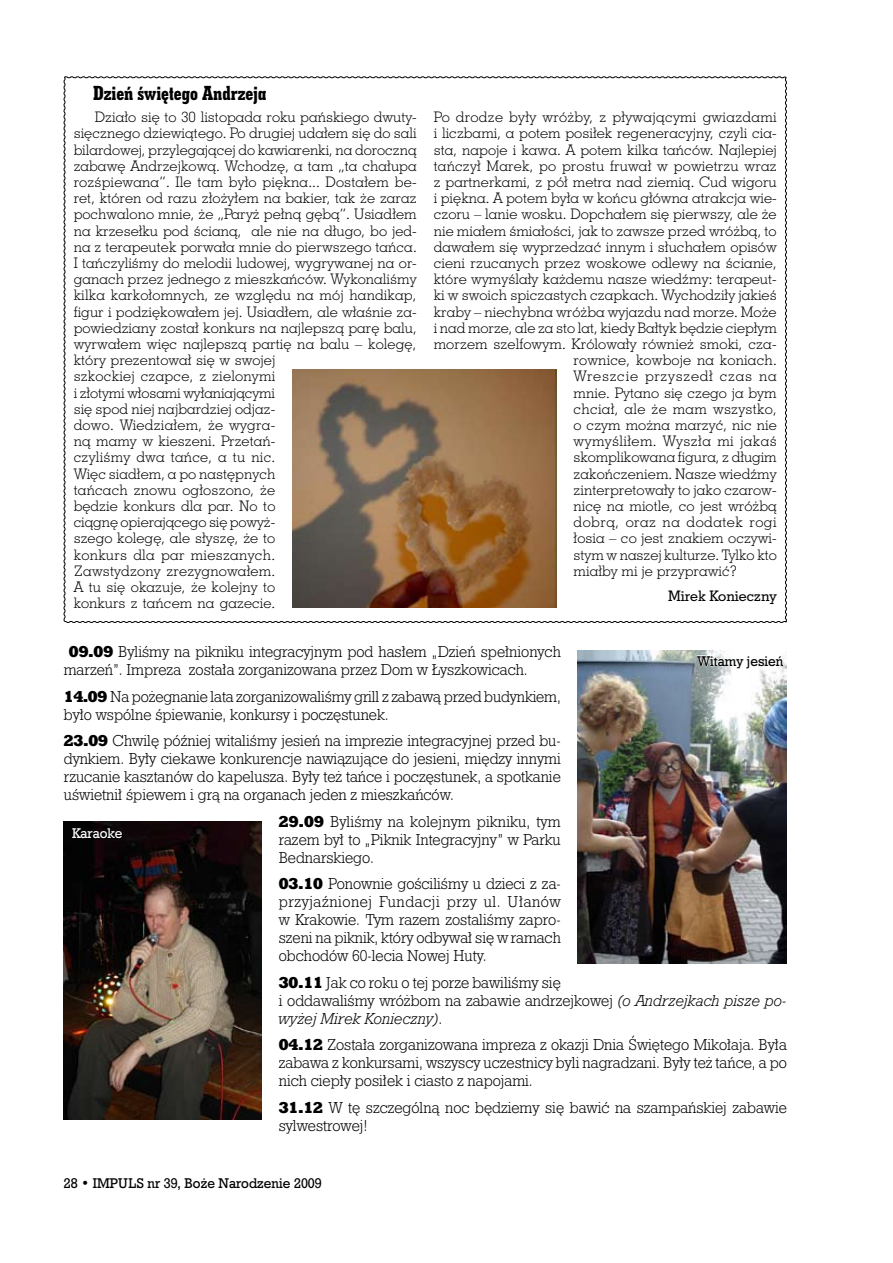
<style>
.page{position:relative;width:893px;height:1263px;background:#fff}
.page>*{position:absolute;margin:0;border:0;box-sizing:border-box;transform-origin:0 0}
.t1{font:18px "Geo Slab 703 X Bd Cn PL";color:#000}
.t2{font:13.5px/16.2px "Geo Slab 703 Lt PL";color:#000}
.t3{font:13.5px/18px "Geo Slb 712 Lt PL";color:#000}
.t4{font:13.5px "Geo Slab 703 Lt PL";letter-spacing:.02em;color:#000}
.t5{font:13.5px "Geo Slab 703 Lt PL";letter-spacing:.025em;color:#000}
.t6{font:13.5px "Geo Slab 703 Lt PL";letter-spacing:.05em;color:#000}
.t7{font:13.5px "Geo Slab 703 Lt PL";letter-spacing:.03em;color:#000}
.t8{font:13.5px "Geo Slab 703 Md PL";color:#000}
.t9{font:12px "Geo Slb 712 Md PL";color:#000}
.t10{font:12px "Geo Slb 712 Md PL";color:#fff}
.s1{font-family:"Geo Slb 712 X Bd PL"}
.s2{font-style:italic}
</style>
<div class="page">
<svg style="left:63px;top:76px;width:724px;height:547px"></svg>
<img style="left:292px;top:370px;width:265px;height:237px">
<img style="left:578px;top:651px;width:209px;height:312px">
<img style="left:64px;top:822px;width:198px;height:298px">
<svg style="left:697px;top:655px;width:87px;height:14px"></svg>
<svg style="left:72px;top:828px;width:51px;height:11px"></svg>
<h1 class="t1" style="left:93px;top:79px;width:175px">Dzień świętego Andrzeja</h1>
<p class="t2" style="left:74px;top:109px;width:345px;text-indent:21px">Działo się to 30 listopada roku pańskiego dwuty&shy;sięcznego dziewiątego. Po drugiej udałem się do sali bilardowej, przylegającej do kawiarenki, na doroczną zabawę Andrzejkową. Wchodzę, a tam „ta chałupa rozśpiewana”. Ile tam było piękna... Dostałem be&shy;ret, któren od razu złożyłem na bakier, tak że zaraz pochwalono mnie, że „Paryż pełną gębą”. Usiadłem na krzesełku pod ścianą, ale nie na długo, bo jed&shy;na z terapeutek porwała mnie do pierwszego tańca.<br>I tańczyliśmy do melodii ludowej, wygrywanej na or&shy;ganach przez jednego z mieszkańców. Wykonaliśmy kilka karkołomnych, ze względu na mój handikap, figur i podziękowałem jej. Usiadłem, ale właśnie za&shy;powiedziany został konkurs na najlepszą parę balu, wyrwałem więc najlepszą partię na balu – kolegę, który prezentował się w swojej<br>szkockiej czapce, z zielonymi<br>i złotymi włosami wyłaniającymi<br>się spod niej najbardziej odjaz-<br>dowo. Wiedziałem, że wygra-<br>ną mamy w kieszeni. Przetań-<br>czyliśmy dwa tańce, a tu nic.<br>Więc siadłem, a po następnych<br>tańcach znowu ogłoszono, że<br>będzie konkurs dla par. No to<br>ciągnę opierającego się powyż-<br>szego kolegę, ale słyszę, że to<br>konkurs dla par mieszanych.<br>Zawstydzony zrezygnowałem.<br>A tu się okazuje, że kolejny to<br>konkurs z tańcem na gazecie.</p>
<p class="t4" style="left:434px;top:108px;width:345px">Po drodze były wróżby, z pływającymi gwiazdami</p>
<p class="t2" style="left:434px;top:125px;width:345px">i liczbami, a potem posiłek regeneracyjny, czyli cia-</p>
<p class="t2" style="left:434px;top:141px;width:345px">sta, napoje i kawa. A potem kilka tańców. Najlepiej</p>
<p class="t2" style="left:434px;top:157px;width:344px">tańczył Marek, po prostu fruwał w powietrzu wraz</p>
<p class="t2" style="left:434px;top:174px;width:345px">z partnerkami, z pół metra nad ziemią. Cud wigoru</p>
<p class="t2" style="left:434px;top:190px;width:344px">i piękna. A potem była w końcu główna atrakcja wie-</p>
<p class="t2" style="left:434px;top:206px;width:344px">czoru – lanie wosku. Dopchałem się pierwszy, ale że</p>
<p class="t2" style="left:434px;top:222px;width:344px">nie miałem śmiałości, jak to zawsze przed wróżbą, to</p>
<p class="t2" style="left:434px;top:238px;width:345px">dawałem się wyprzedzać innym i słuchałem opisów</p>
<p class="t2" style="left:434px;top:255px;width:345px">cieni rzucanych przez woskowe odlewy na ścianie,</p>
<p class="t2" style="left:434px;top:271px;width:344px">które wymyślały każdemu nasze wiedźmy: terapeut-</p>
<p class="t2" style="left:434px;top:287px;width:344px">ki w swoich spiczastych czapkach. Wychodziły jakieś</p>
<p class="t2" style="left:434px;top:303px;width:344px">kraby – niechybna wróżba wyjazdu nad morze. Może</p>
<p class="t2" style="left:434px;top:319px;width:345px">i nad morze, ale za sto lat, kiedy Bałtyk będzie ciepłym</p>
<p class="t2" style="left:434px;top:336px;width:345px">morzem szelfowym. Królowały również smoki, cza-</p>
<p class="t2" style="left:574px;top:352px;width:205px">rownice, kowboje na koniach.</p>
<p class="t6" style="left:574px;top:367px;width:205px">Wreszcie przyszedł czas na</p>
<p class="t2" style="left:574px;top:384px;width:205px">mnie. Pytano się czego ja bym</p>
<p class="t2" style="left:574px;top:400px;width:205px">chciał, ale że mam wszystko,</p>
<p class="t2" style="left:574px;top:417px;width:205px">o czym można marzyć, nic nie</p>
<p class="t5" style="left:574px;top:432px;width:205px">wymyśliłem. Wyszła mi jakaś</p>
<p class="t2" style="left:574px;top:449px;width:205px">skomplikowana figura, z długim</p>
<p class="t2" style="left:574px;top:465px;width:205px">zakończeniem. Nasze wiedźmy</p>
<p class="t2" style="left:574px;top:481px;width:205px">zinterpretowały to jako czarow-</p>
<p class="t2" style="left:574px;top:498px;width:205px">nicę na miotle, co jest wróżbą</p>
<p class="t7" style="left:574px;top:513px;width:205px">dobrą, oraz na dodatek rogi</p>
<p class="t2" style="left:574px;top:530px;width:205px">łosia – co jest znakiem oczywi-</p>
<p class="t2" style="left:574px;top:546px;width:205px">stym w naszej kulturze. Tylko kto</p>
<p class="t2" style="left:574px;top:562px;width:165px">miałby mi je przyprawić?</p>
<p class="t8" style="left:668px;top:586px;width:110px">Mirek Konieczny</p>
<p class="t3" style="left:64px;top:642px;width:499px;text-indent:5px"><span class="s1">09.09</span> Byliśmy na pikniku integracyjnym pod hasłem „Dzień spełnionych marzeń”. Impreza została zorganizowana przez Dom w Łyszkowicach.</p>
<p class="t3" style="left:64px;top:687px;width:499px"><span class="s1">14.09</span> Na pożegnanie lata zorganizowaliśmy grill z zabawą przed budynkiem, było wspólne śpiewanie, konkursy i poczęstunek.</p>
<p class="t3" style="left:64px;top:731px;width:499px;text-align:justify"><span class="s1">23.09</span> Chwilę później witaliśmy jesień na imprezie integracyjnej przed bu&shy;dynkiem. Były ciekawe konkurencje nawiązujące do jesieni, między innymi rzucanie kasztanów do kapelusza. Były też tańce i poczęstunek, a spotkanie uświetnił śpiewem i grą na organach jeden z mieszkańców.</p>
<p class="t3" style="left:279px;top:812px;width:284px;text-align:justify"><span class="s1">29.09</span> Byliśmy na kolejnym pikniku, tym razem był to „Piknik Integracyjny” w Parku Bednarskiego.</p>
<p class="t3" style="left:279px;top:874px;width:284px;text-align:justify"><span class="s1">03.10</span> Ponownie gościliśmy u dzieci z za&shy;przyjaźnionej Fundacji przy ul. Ułanów w Krakowie. Tym razem zostaliśmy zapro&shy;szeni na piknik, który odbywał się w ramach obchodów 60-lecia Nowej Huty.</p>
<p class="t3" style="left:279px;top:973px;width:510px"><span class="s1">30.11</span> Jak co roku o tej porze bawiliśmy się<br>i oddawaliśmy wróżbom na zabawie andrzejkowej <span class="s2">(o Andrzejkach pisze po&shy;wyżej Mirek Konieczny)</span>.</p>
<p class="t3" style="left:279px;top:1035px;width:510px;text-align:justify"><span class="s1">04.12</span> Została zorganizowana impreza z okazji Dnia Świętego Mikołaja. Była zabawa z konkursami, wszyscy uczestnicy byli nagradzani. Były też tańce, a po nich ciepły posiłek i ciasto z napojami.</p>
<p class="t3" style="left:279px;top:1098px;width:510px"><span class="s1">31.12</span> W tę szczególną noc będziemy się bawić na szampańskiej zabawie sylwestrowej!</p>
<p class="t9" style="left:698px;top:652px;width:87px">Witamy jesień</p>
<p class="t10" style="left:72px;top:825px;width:52px">Karaoke</p>
<p class="t9" style="left:64px;top:1174px;width:260px">28 • IMPULS nr 39, Boże Narodzenie 2009</p>
</div>
